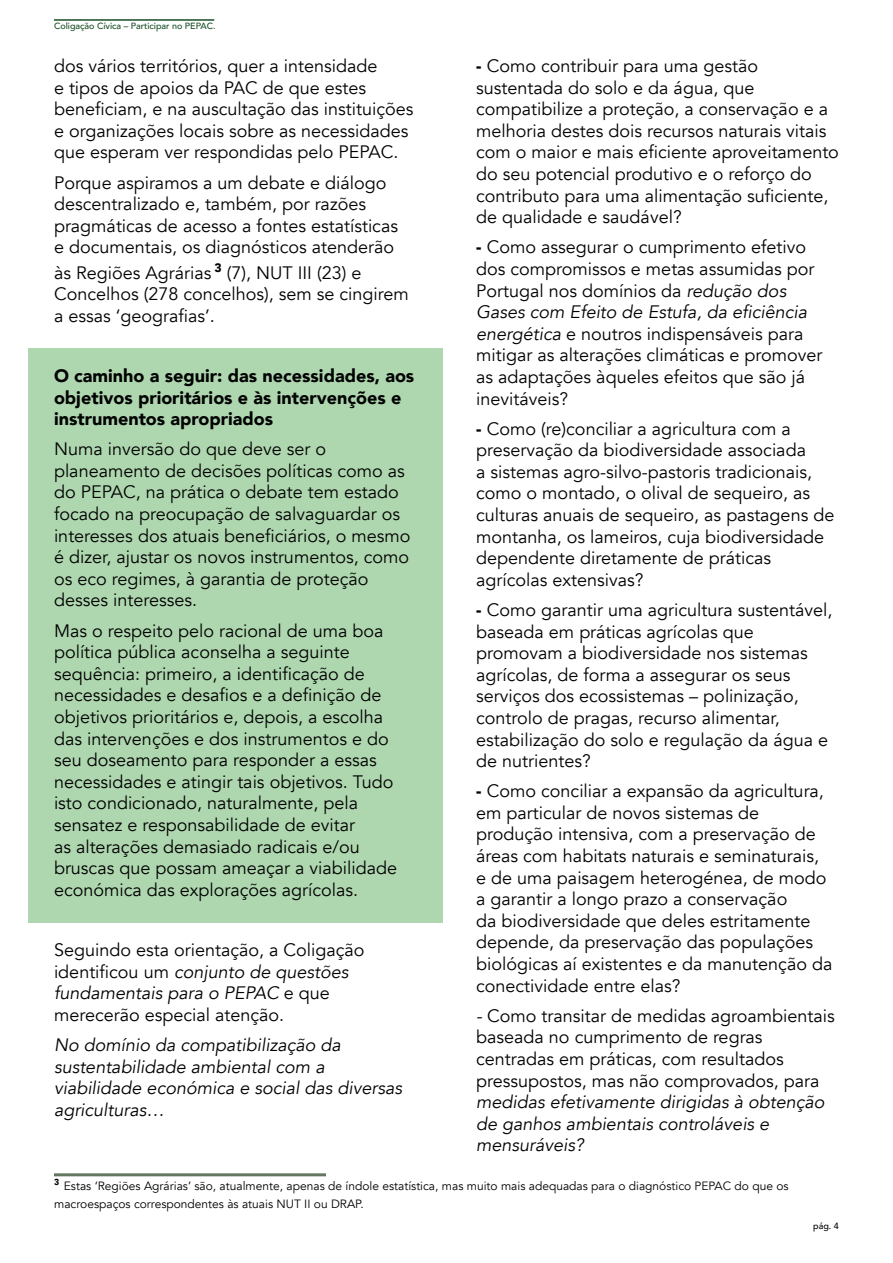
<style>
.page{position:relative;width:893px;height:1263px;background:#fff}
.page>*{position:absolute;margin:0;border:0;box-sizing:border-box;transform-origin:0 0}
.t1{font:18px/21.6px "Avenir";color:#010202}
.t2{font:italic 18px/21.6px "Avenir";color:#010202}
.t3{font:900 18px/21.6px "Avenir";color:#010202}
.t4{font:12px/18px "Avenir";color:#000}
.t5{font:500 9px "Avenir";color:#174e24}
.t6{font:500 9px "Avenir";color:#010202}
.s1{font-weight:900}
.s2{font-style:italic}
</style>
<div class="page">
<div style="left:28px;top:349px;width:415px;height:574px;background:#afd7af"></div>
<hr style="left:54px;top:1173px;width:272px;height:3px;background:#637761">
<hr style="left:54px;top:19px;width:160px;height:2px;background:#174e25">
<p class="t5" style="left:54px;top:18px;width:163px">Coligação Cívica – Participar no PEPAC.</p>
<p class="t1" style="left:476px;top:55px;width:364px"><span class="s1">-</span> Como contribuir para uma gestão sustentada do solo e da água, que compatibilize a proteção, a conservação e a melhoria destes dois recursos naturais vitais com o maior e mais eficiente aproveitamento do seu potencial produtivo e o reforço do contributo para uma alimentação suficiente, de qualidade e saudável?</p>
<p class="t1" style="left:476px;top:237px;width:348px"><span class="s1">-</span> Como assegurar o cumprimento efetivo dos compromissos e metas assumidas por Portugal nos domínios da <span class="s2">redução dos Gases com Efeito de Estufa, da eficiência energética</span> e noutros indispensáveis para mitigar as alterações climáticas e promover as adaptações àqueles efeitos que são já inevitáveis?</p>
<p class="t1" style="left:476px;top:418px;width:360px"><span class="s1">-</span> Como (re)conciliar a agricultura com a preservação da biodiversidade associada<br>a sistemas agro-silvo-pastoris tradicionais, como o montado, o olival de sequeiro, as culturas anuais de sequeiro, as pastagens de montanha, os lameiros, cuja biodiversidade dependente diretamente de práticas agrícolas extensivas?</p>
<p class="t1" style="left:476px;top:599px;width:358px"><span class="s1">-</span> Como garantir uma agricultura sustentável, baseada em práticas agrícolas que promovam a biodiversidade nos sistemas agrícolas, de forma a assegurar os seus serviços dos ecossistemas – polinização, controlo de pragas, recurso alimentar, estabilização do solo e regulação da água e de nutrientes?</p>
<p class="t1" style="left:476px;top:780px;width:358px"><span class="s1">-</span> Como conciliar a expansão da agricultura, em particular de novos sistemas de produção intensiva, com a preservação de áreas com habitats naturais e seminaturais, e de uma paisagem heterogénea, de modo a garantir a longo prazo a conservação<br>da biodiversidade que deles estritamente depende, da preservação das populações biológicas aí existentes e da manutenção da conectividade entre elas?</p>
<p class="t1" style="left:476px;top:1005px;width:360px"><span class="s2">-</span> Como transitar de medidas agroambientais baseada no cumprimento de regras centradas em práticas, com resultados pressupostos, mas não comprovados, para</p>
<p class="t2" style="left:476px;top:1091px;width:350px">medidas efetivamente dirigidas à obtenção de ganhos ambientais controláveis e mensuráveis?</p>
<p class="t4" style="left:54px;top:1177px;width:736px"><sup>3</sup> Estas ‘Regiões Agrárias’ são, atualmente, apenas de índole estatística, mas muito mais adequadas para o diagnóstico PEPAC do que os macroespaços correspondentes às atuais NUT II ou DRAP.</p>
<p class="t1" style="left:54px;top:55px;width:361px">dos vários territórios, quer a intensidade<br>e tipos de apoios da PAC de que estes beneficiam, e na auscultação das instituições e organizações locais sobre as necessidades que esperam ver respondidas pelo PEPAC.</p>
<p class="t1" style="left:54px;top:172px;width:345px">Porque aspiramos a um debate e diálogo descentralizado e, também, por razões pragmáticas de acesso a fontes estatísticas e documentais, os diagnósticos atenderão</p>
<p class="t1" style="left:54px;top:262px;width:356px">às Regiões Agrárias <sup>3</sup> (7), NUT III (23) e<br>Concelhos (278 concelhos), sem se cingirem a essas ‘geografias’.</p>
<p class="t3" style="left:54px;top:364px;width:362px">O caminho a seguir: das necessidades, aos objetivos prioritários e às intervenções e instrumentos apropriados</p>
<p class="t1" style="left:54px;top:439px;width:358px">Numa inversão do que deve ser o planeamento de decisões políticas como as do PEPAC, na prática o debate tem estado focado na preocupação de salvaguardar os interesses dos atuais beneficiários, o mesmo é dizer, ajustar os novos instrumentos, como os eco regimes, à garantia de proteção desses interesses.</p>
<p class="t1" style="left:54px;top:620px;width:345px">Mas o respeito pelo racional de uma boa política pública aconselha a seguinte sequência: primeiro, a identificação de necessidades e desafios e a definição de objetivos prioritários e, depois, a escolha das intervenções e dos instrumentos e do seu doseamento para responder a essas necessidades e atingir tais objetivos. Tudo isto condicionado, naturalmente, pela sensatez e responsabilidade de evitar<br>as alterações demasiado radicais e/ou bruscas que possam ameaçar a viabilidade económica das explorações agrícolas.</p>
<p class="t1" style="left:54px;top:939px;width:312px">Seguindo esta orientação, a Coligação identificou um <span class="s2">conjunto de questões fundamentais para o PEPAC</span> e que merecerão especial atenção.</p>
<p class="t2" style="left:54px;top:1034px;width:350px">No domínio da compatibilização da sustentabilidade ambiental com a viabilidade económica e social das diversas agriculturas…</p>
<p class="t6" style="left:813px;top:1218px;width:27px">pág. 4</p>
</div>
